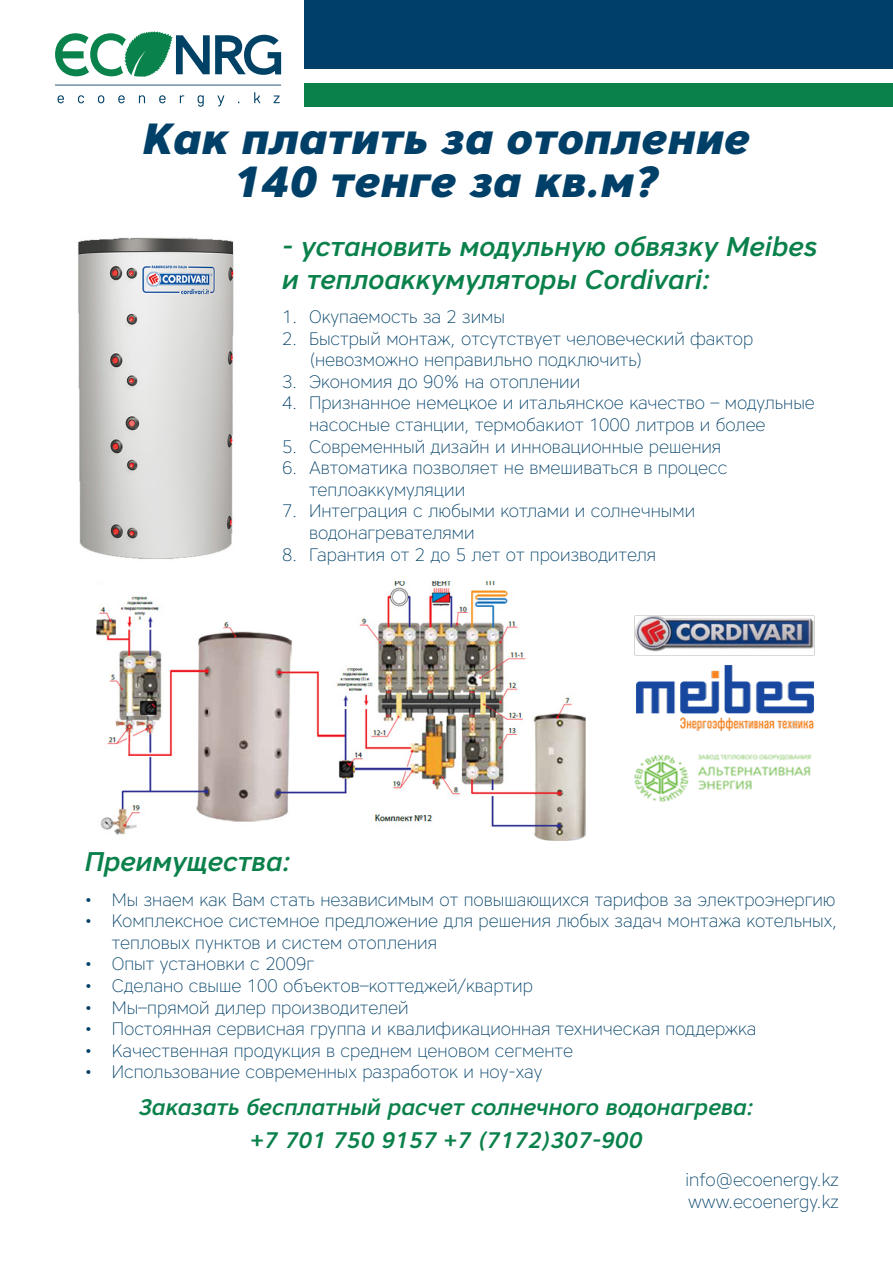
<style>
.page{position:relative;width:893px;height:1263px;background:#fff}
.page>*{position:absolute;margin:0;border:0;box-sizing:border-box;transform-origin:0 0}
.t1{font:italic 800 43.5px/43.5px "Core Sans A75";color:#004068;text-align:center}
.t2{font:italic 500 27px/32.4px "Core Sans A55";color:#0a814b}
.t3{font:italic 500 22.5px "Core Sans A55";color:#0a814b}
.t4{font:200 18px/21.6px "Core Sans A25";color:#004068}
</style>
<div class="page">
<svg style="left:55px;top:31px;width:226px;height:76px"></svg>
<div style="left:304px;top:1px;width:588px;height:68px;background:#004068"></div>
<div style="left:304px;top:84px;width:588px;height:23px;background:#0a814b"></div>
<img style="left:78px;top:237px;width:156px;height:322px">
<img style="left:96px;top:581px;width:489px;height:259px">
<img style="left:635px;top:616px;width:179px;height:36px">
<img style="left:636px;top:665px;width:178px;height:66px">
<img style="left:635px;top:754px;width:177px;height:48px">
<p class="t1" style="left:142px;top:116px;width:609px">Как платить за отопление<br>140 тенге за кв.м?</p>
<p class="t2" style="left:282px;top:230px;width:537px">- установить модульную обвязку Meibes и теплоаккумуляторы Cordivari:</p>
<p class="t4" style="left:282px;top:305px;width:225px">1. Окупаемость за 2 зимы</p>
<p class="t4" style="left:309px;top:327px;width:446px;text-indent:-27px">2. Быстрый монтаж, отсутствует человеческий фактор (невозможно неправильно подключить)</p>
<p class="t4" style="left:282px;top:370px;width:300px">3. Экономия до 90% на отоплении</p>
<p class="t4" style="left:309px;top:392px;width:507px;text-indent:-27px">4. Признанное немецкое и итальянское качество – модульные насосные станции, термобакиот 1000 литров и более</p>
<p class="t4" style="left:282px;top:435px;width:441px">5. Современный дизайн и инновационные решения</p>
<p class="t4" style="left:309px;top:457px;width:420px;text-indent:-27px">6. Автоматика позволяет не вмешиваться в процесс теплоаккумуляции</p>
<p class="t4" style="left:309px;top:500px;width:388px;text-indent:-27px">7. Интеграция с любыми котлами и солнечными водонагревателями</p>
<p class="t4" style="left:282px;top:543px;width:376px">8. Гарантия от 2 до 5 лет от производителя</p>
<p class="t2" style="left:85px;top:845px;width:208px">Преимущества:</p>
<p class="t4" style="left:85px;top:888px;width:752px">• Мы знаем как Вам стать независимым от повышающихся тарифов за электроэнергию</p>
<p class="t4" style="left:112px;top:910px;width:727px;text-indent:-27px">• Комплексное системное предложение для решения любых задач монтажа котельных, тепловых пунктов и систем отопления</p>
<p class="t4" style="left:85px;top:953px;width:231px">• Опыт установки с 2009г</p>
<p class="t4" style="left:85px;top:974px;width:450px">• Сделано свыше 100 объектов–коттеджей/квартир</p>
<p class="t4" style="left:85px;top:996px;width:325px">• Мы–прямой дилер производителей</p>
<p class="t4" style="left:85px;top:1018px;width:673px">• Постоянная сервисная группа и квалификационная техническая поддержка</p>
<p class="t4" style="left:85px;top:1039px;width:490px">• Качественная продукция в среднем ценовом сегменте</p>
<p class="t4" style="left:85px;top:1061px;width:459px">• Использование современных разработок и ноу-хау</p>
<p class="t3" style="left:139px;top:1093px;width:616px">Заказать бесплатный расчет солнечного водонагрева:</p>
<p class="t3" style="left:250px;top:1125px;width:394px">+7 701 750 9157 +7 (7172)307-900</p>
<p class="t4" style="left:685px;top:1169px;width:155px">info@ecoenergy.kz</p>
<p class="t4" style="left:688px;top:1190px;width:152px">www.ecoenergy.kz</p>
</div>
